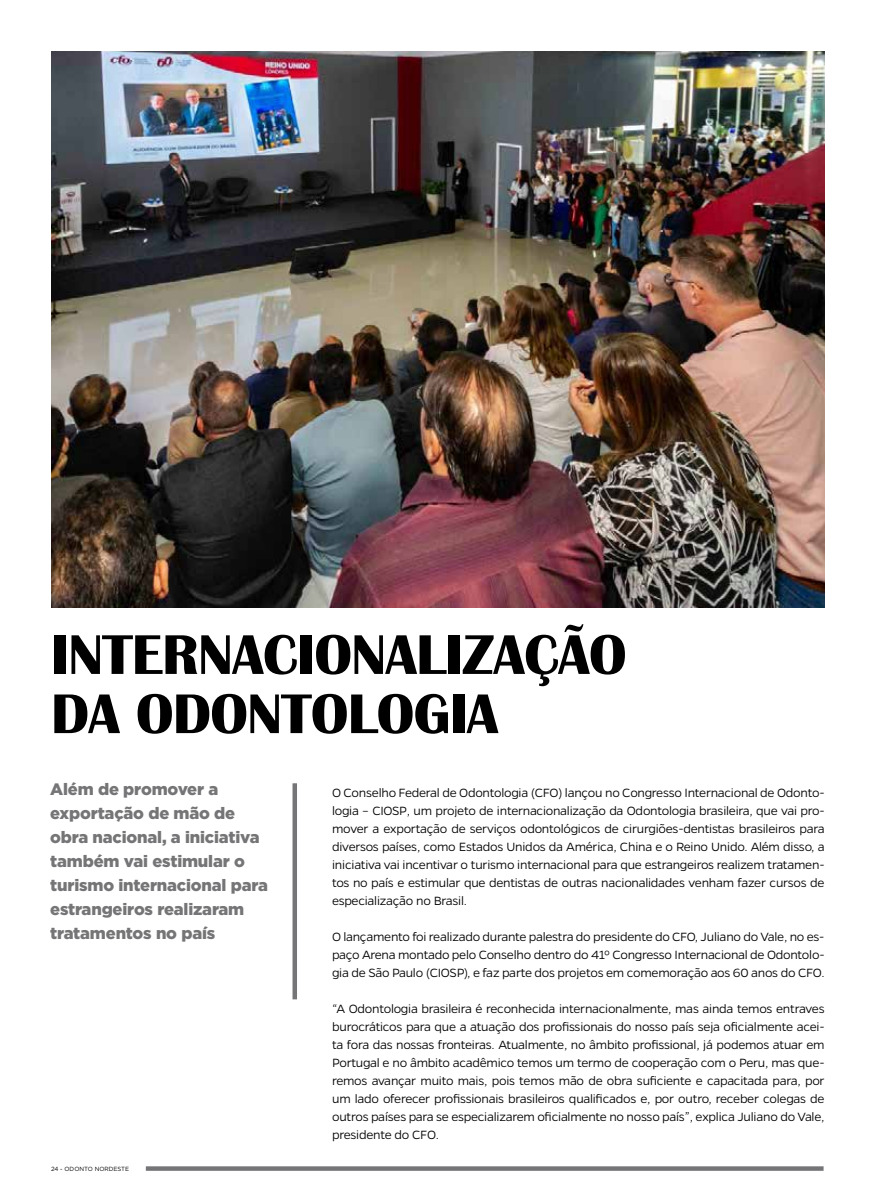
<style>
.page{position:relative;width:893px;height:1191px;background:#fff}
.page>*{position:absolute;margin:0;border:0;box-sizing:border-box;transform-origin:0 0}
.t1{font:700 57.9px/59.1px "Britannic";letter-spacing:-.01em;color:#000}
.t2{font:900 16.5px/24px "Gotham";letter-spacing:-.01em;color:#757577}
.t3{font:300 13.5px/18px "Gentona";letter-spacing:-.02em;color:#000;text-align:justify}
.t4{font:6px "Gotham";color:#000}
</style>
<div class="page">
<svg style="left:146px;top:1166px;width:678px;height:4px;background:#808082"></svg>
<img style="left:51px;top:51px;width:774px;height:557px">
<div style="left:292px;top:783px;width:5px;height:216px;background:#757577"></div>
<h1 class="t1" style="left:51px;top:625px;width:577px">INTERNACIONALIZAÇÃO<br>DA ODONTOLOGIA</h1>
<p class="t2" style="left:50px;top:777px;width:219px">Além de promover a exportação de mão de obra nacional, a iniciativa também vai estimular o turismo internacional para estrangeiros realizaram tratamentos no país</p>
<p class="t4" style="left:51px;top:1164px;width:80px">24 - ODONTO NORDESTE</p>
<p class="t3" style="left:332px;top:783px;width:494px">O Conselho Federal de Odontologia (CFO) lançou no Congresso Internacional de Odonto&shy;logia – CIOSP, um projeto de internacionalização da Odontologia brasileira, que vai pro&shy;mover a exportação de serviços odontológicos de cirurgiões-dentistas brasileiros para diversos países, como Estados Unidos da América, China e o Reino Unido. Além disso, a iniciativa vai incentivar o turismo internacional para que estrangeiros realizem tratamen&shy;tos no país e estimular que dentistas de outras nacionalidades venham fazer cursos de especialização no Brasil.</p>
<p class="t3" style="left:332px;top:927px;width:494px">O lançamento foi realizado durante palestra do presidente do CFO, Juliano do Vale, no es&shy;paço Arena montado pelo Conselho dentro do 41º Congresso Internacional de Odontolo&shy;gia de São Paulo (CIOSP), e faz parte dos projetos em comemoração aos 60 anos do CFO.</p>
<p class="t3" style="left:332px;top:999px;width:494px">“A Odontologia brasileira é reconhecida internacionalmente, mas ainda temos entraves burocráticos para que a atuação dos profissionais do nosso país seja oficialmente acei&shy;ta fora das nossas fronteiras. Atualmente, no âmbito profissional, já podemos atuar em Portugal e no âmbito acadêmico temos um termo de cooperação com o Peru, mas que&shy;remos avançar muito mais, pois temos mão de obra suficiente e capacitada para, por um lado oferecer profissionais brasileiros qualificados e, por outro, receber colegas de outros países para se especializarem oficialmente no nosso país”, explica Juliano do Vale, presidente do CFO.</p>
</div>
